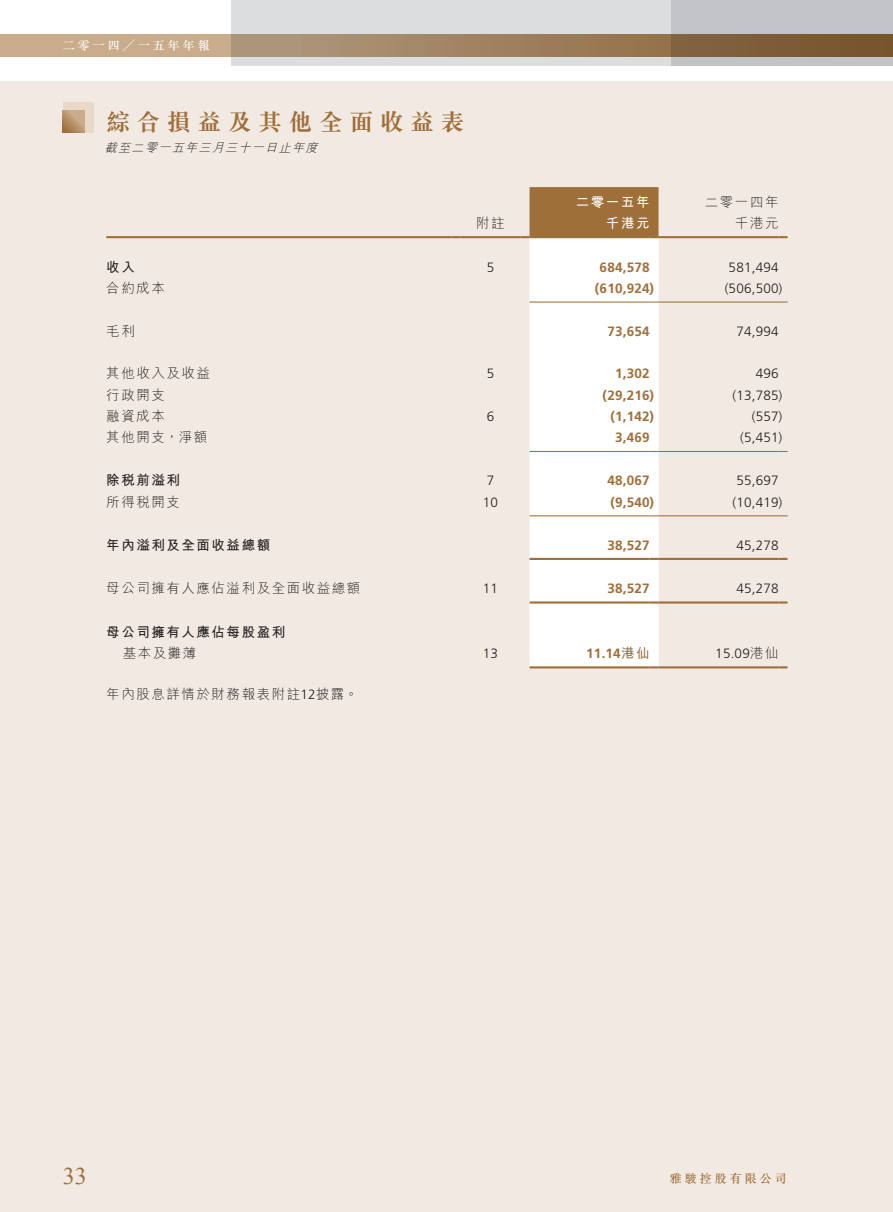
<style>
.page{position:relative;width:893px;height:1212px;background:#fff}
.page>*{position:absolute;margin:0;border:0;box-sizing:border-box;transform-origin:0 0}
.t1{font:700 24px "M Sung HK";letter-spacing:.265em;color:#9f6f3a}
.t2{font:24px "Times New Roman";color:#9f6f3a}
._31_table_tab_6pt{font:300 13.5px "Frutiger LT Std";letter-spacing:.015em;color:#231f20}
._31_table_tab_6pt-2{font:700 13.5px "Frutiger LT Std";letter-spacing:.015em;color:#9f6f3a}
._15_Table_Stub{font:300 13.5px "M Hei HK";letter-spacing:.115em;color:#231f20}
._15_Table_Stub-2{font:700 13.5px "M Hei HK";letter-spacing:.115em;color:#231f20}
._11_P0{font:300 13.5px "M Hei HK";letter-spacing:.115em;color:#231f20}
._31_table_tab_6pt-3{font:300 13.5px "M Hei HK";letter-spacing:.115em;color:#231f20}
._31_table_tab_6pt-4{font:700 13.5px "M Hei HK";letter-spacing:.115em;color:#fff}
.t3{font:italic 300 12px "M Hei HK";color:#231f20}
.t4{font:500 12px "M Sung HK";letter-spacing:.25em;color:#fff}
.t5{font:500 12px "M Sung HK";letter-spacing:.25em;color:#9f6f3a}
.s1{font-family:"Frutiger LT Std"}
.s2{font-family:"M Hei HK"}
</style>
<div class="page">
<div style="left:0;top:81px;width:893px;height:1131px;background:#f2eae2"></div>
<div style="left:232px;top:0;width:661px;height:66px;background:#dcdddf"></div>
<svg style="left:0;top:34px;width:672px;height:22px;background:#af9272"></svg>
<svg style="left:672px;top:0;width:221px;height:66px;background:#a99e93"></svg>
<div style="left:63px;top:102px;width:30px;height:30px;background:#e8d9c9"></div>
<svg style="left:63px;top:111px;width:21px;height:21px"></svg>
<div style="left:530px;top:238px;width:128px;height:428px;background:#fff"></div>
<hr style="left:106px;top:236px;width:346px;height:2px;background:#9f6f3a">
<svg style="left:452px;top:236px;width:8px;height:2px"></svg>
<hr style="left:460px;top:236px;width:60px;height:2px;background:#9f6f3a">
<svg style="left:520px;top:187px;width:138px;height:51px;background:#a47745"></svg>
<hr style="left:658px;top:236px;width:120px;height:2px;background:#9f6f3a">
<svg style="left:778px;top:236px;width:10px;height:2px"></svg>
<hr style="left:530px;top:558px;width:120px;height:2px;background:#9f6f3a">
<svg style="left:650px;top:558px;width:8px;height:2px"></svg>
<hr style="left:658px;top:558px;width:120px;height:2px;background:#9f6f3a">
<svg style="left:778px;top:558px;width:10px;height:2px"></svg>
<hr style="left:530px;top:601px;width:120px;height:3px;background:#9f6f3a">
<svg style="left:650px;top:601px;width:8px;height:3px"></svg>
<hr style="left:658px;top:601px;width:120px;height:3px;background:#9f6f3a">
<svg style="left:778px;top:601px;width:10px;height:3px"></svg>
<hr style="left:530px;top:666px;width:120px;height:2px;background:#9f6f3a">
<svg style="left:650px;top:666px;width:8px;height:2px"></svg>
<hr style="left:658px;top:666px;width:120px;height:2px;background:#9f6f3a">
<svg style="left:778px;top:666px;width:10px;height:2px"></svg>
<hr style="left:530px;top:301px;width:120px;height:2px;background:#9f6f3a">
<svg style="left:650px;top:301px;width:8px;height:2px"></svg>
<hr style="left:658px;top:301px;width:120px;height:2px;background:#9f6f3a">
<svg style="left:778px;top:301px;width:10px;height:2px"></svg>
<hr style="left:530px;top:451px;width:120px;height:1px;background:#9f6f3a">
<hr style="left:658px;top:451px;width:120px;height:1px;background:#9f6f3a">
<hr style="left:530px;top:515px;width:120px;height:1px;background:#9f6f3a">
<hr style="left:658px;top:515px;width:120px;height:1px;background:#9f6f3a">
<p class="t4" style="left:63px;top:38px;width:148px">二零一四╱一五年年報</p>
<h1 class="t1" style="left:106px;top:106px;width:360px">綜合損益及其他全面收益表</h1>
<p class="t3" style="left:105px;top:139px;width:218px">截至二零一五年三月三十一日止年度</p>
<p class="_31_table_tab_6pt-4" style="left:576px;top:192px;width:75px">二零一五年</p>
<p class="_31_table_tab_6pt-3" style="left:705px;top:192px;width:75px">二零一四年</p>
<p class="_31_table_tab_6pt-3" style="left:476px;top:213px;width:30px">附註</p>
<p class="_31_table_tab_6pt-4" style="left:606px;top:213px;width:45px">千港元</p>
<p class="_31_table_tab_6pt-3" style="left:735px;top:213px;width:45px">千港元</p>
<p class="_15_Table_Stub-2" style="left:106px;top:257px;width:30px">收入</p>
<p class="_31_table_tab_6pt" style="left:487px;top:259px;width:9px">5</p>
<p class="_31_table_tab_6pt-2" style="left:600px;top:259px;width:51px">684,578</p>
<p class="_31_table_tab_6pt" style="left:729px;top:259px;width:51px">581,494</p>
<p class="_15_Table_Stub" style="left:106px;top:278px;width:60px">合約成本</p>
<p class="_31_table_tab_6pt-2" style="left:595px;top:280px;width:61px">)610,924(</p>
<p class="_31_table_tab_6pt" style="left:725px;top:280px;width:59px">)506,500(</p>
<p class="_15_Table_Stub" style="left:106px;top:321px;width:30px">毛利</p>
<p class="_31_table_tab_6pt-2" style="left:607px;top:323px;width:44px">73,654</p>
<p class="_31_table_tab_6pt" style="left:736px;top:324px;width:44px">74,994</p>
<p class="_15_Table_Stub" style="left:106px;top:364px;width:105px">其他收入及收益</p>
<p class="_31_table_tab_6pt" style="left:487px;top:366px;width:9px">5</p>
<p class="_31_table_tab_6pt-2" style="left:615px;top:366px;width:36px">1,302</p>
<p class="_31_table_tab_6pt" style="left:756px;top:366px;width:24px">496</p>
<p class="_15_Table_Stub" style="left:106px;top:385px;width:60px">行政開支</p>
<p class="_31_table_tab_6pt-2" style="left:603px;top:387px;width:53px">)29,216(</p>
<p class="_31_table_tab_6pt" style="left:732px;top:387px;width:51px">)13,785(</p>
<p class="_15_Table_Stub" style="left:106px;top:407px;width:60px">融資成本</p>
<p class="_31_table_tab_6pt" style="left:487px;top:409px;width:9px">6</p>
<p class="_31_table_tab_6pt-2" style="left:610px;top:408px;width:45px">)1,142(</p>
<p class="_31_table_tab_6pt" style="left:752px;top:409px;width:32px">)557(</p>
<p class="_15_Table_Stub" style="left:106px;top:428px;width:103px">其他開支，淨額</p>
<p class="_31_table_tab_6pt-2" style="left:615px;top:430px;width:36px">3,469</p>
<p class="_31_table_tab_6pt" style="left:740px;top:430px;width:44px">)5,451(</p>
<p class="_15_Table_Stub-2" style="left:106px;top:471px;width:75px">除稅前溢利</p>
<p class="_31_table_tab_6pt" style="left:487px;top:473px;width:9px">7</p>
<p class="_31_table_tab_6pt-2" style="left:607px;top:473px;width:44px">48,067</p>
<p class="_31_table_tab_6pt" style="left:736px;top:473px;width:44px">55,697</p>
<p class="_15_Table_Stub" style="left:106px;top:492px;width:75px">所得稅開支</p>
<p class="_31_table_tab_6pt" style="left:483px;top:494px;width:17px">10</p>
<p class="_31_table_tab_6pt-2" style="left:610px;top:494px;width:45px">)9,540(</p>
<p class="_31_table_tab_6pt" style="left:732px;top:494px;width:51px">)10,419(</p>
<p class="_15_Table_Stub-2" style="left:106px;top:535px;width:165px">年內溢利及全面收益總額</p>
<p class="_31_table_tab_6pt-2" style="left:607px;top:537px;width:44px">38,527</p>
<p class="_31_table_tab_6pt" style="left:736px;top:537px;width:44px">45,278</p>
<p class="_15_Table_Stub" style="left:106px;top:579px;width:256px">母公司擁有人應佔溢利及全面收益總額</p>
<p class="_15_Table_Stub-2" style="left:106px;top:622px;width:180px">母公司擁有人應佔每股盈利</p>
<p class="_31_table_tab_6pt" style="left:483px;top:581px;width:17px">11</p>
<p class="_31_table_tab_6pt-2" style="left:607px;top:581px;width:44px">38,527</p>
<p class="_31_table_tab_6pt" style="left:736px;top:581px;width:44px">45,278</p>
<p class="_15_Table_Stub" style="left:123px;top:644px;width:75px">基本及攤薄</p>
<p class="_11_P0" style="left:106px;top:684px;width:253px">年內股息詳情於財務報表附註<span class="s1">12</span>披露。</p>
<p class="_31_table_tab_6pt" style="left:483px;top:646px;width:17px">13</p>
<p class="_31_table_tab_6pt-2" style="left:586px;top:645px;width:65px">11.14<span class="s2">港仙</span></p>
<p class="_31_table_tab_6pt" style="left:715px;top:646px;width:65px">15.09<span class="s2">港仙</span></p>
<p class="t2" style="left:63px;top:1159px;width:25px">33</p>
<p class="t5" style="left:670px;top:1170px;width:119px">雅駿控股有限公司</p>
</div>
